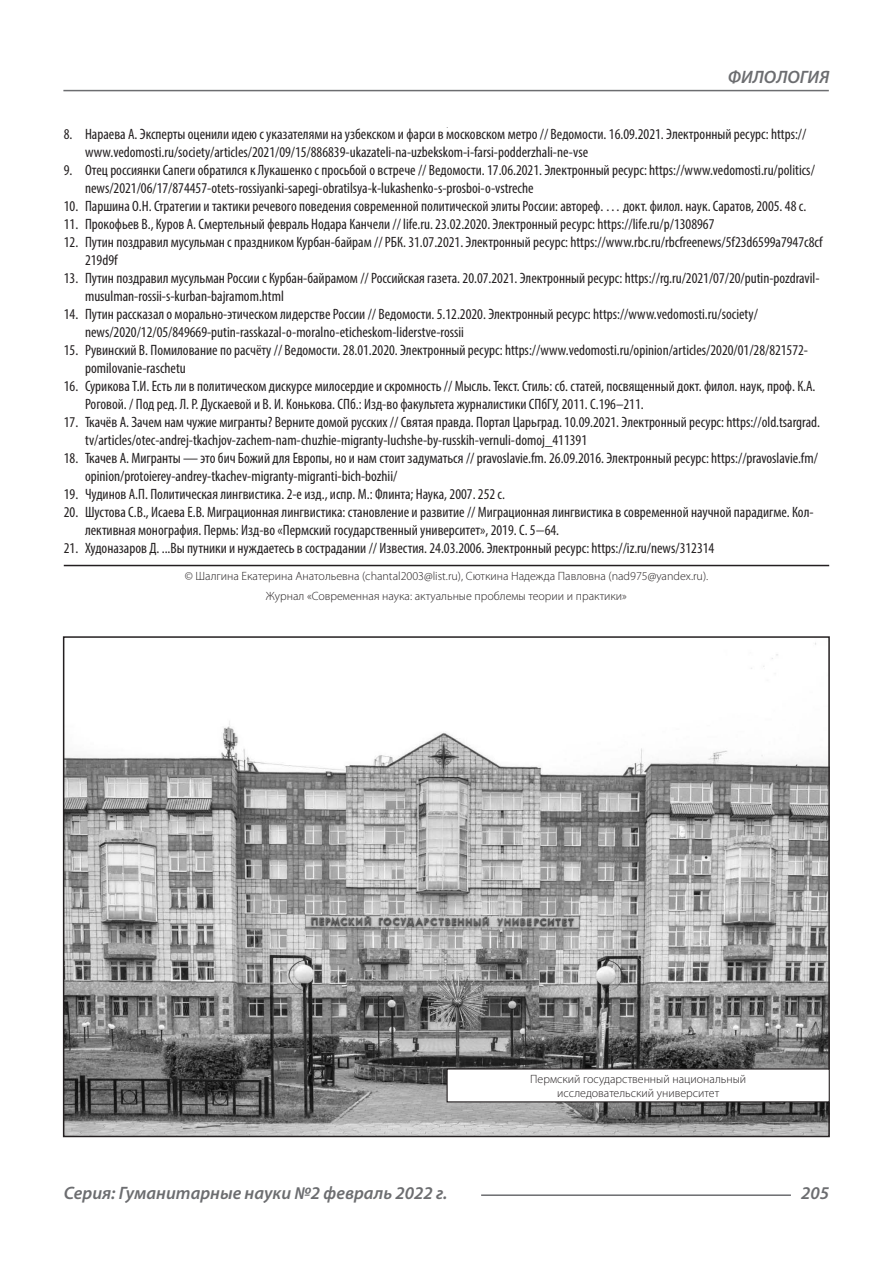
<style>
.page{position:relative;width:893px;height:1263px;background:#fff}
.page>*{position:absolute;margin:0;border:0;box-sizing:border-box;transform-origin:0 0}
.t1{font:italic 600 18px "Myriad Pro";color:#6c6d70}
.t2{font:condensed 15px/18px "Myriad Pro";color:#231f20}
.Автор_копирайт{font:300 12px/14.4px "Myriad Pro";color:#231f20;text-align:center}
</style>
<div class="page">
<hr style="left:63px;top:90px;width:766px;height:1px;background:#6c6d70">
<hr style="left:481px;top:1194px;width:310px;height:2px;background:#6c6d70">
<hr style="left:64px;top:565px;width:765px;height:1px;background:#231f20">
<img style="left:66px;top:642px;width:761px;height:492px">
<div style="left:447px;top:1069px;width:382px;height:33px;background:#fff"></div>
<div style="left:447px;top:1068px;width:383px;height:34px;border:1px solid #231f20"></div>
<p class="t1" style="left:728px;top:66px;width:103px">ФИЛОЛОГИЯ</p>
<p class="t2" style="left:85px;top:125px;width:723px;text-indent:-21px">8. Нараева А. Эксперты оценили идею с указателями на узбекском и фарси в московском метро // Ведомости. 16.09.2021. Электронный ресурс: https:// www.vedomosti.ru/society/articles/2021/09/15/886839-ukazateli-na-uzbekskom-i-farsi-podderzhali-ne-vse</p>
<p class="t2" style="left:85px;top:161px;width:731px;text-indent:-21px">9. Отец россиянки Сапеги обратился к Лукашенко с просьбой о встрече // Ведомости. 17.06.2021. Электронный ресурс: https://www.vedomosti.ru/politics/ news/2021/06/17/874457-otets-rossiyanki-sapegi-obratilsya-k-lukashenko-s-prosboi-o-vstreche</p>
<p class="t2" style="left:64px;top:197px;width:744px">10. Паршина О.Н. Стратегии и тактики речевого поведения современной политической элиты России: автореф. … докт. филол. наук. Саратов, 2005. 48 с.</p>
<p class="t2" style="left:64px;top:215px;width:652px">11. Прокофьев В., Куров А. Смертельный февраль Нодара Канчели // life.ru. 23.02.2020. Электронный ресурс: https://life.ru/p/1308967</p>
<p class="t2" style="left:85px;top:233px;width:739px;text-indent:-21px">12. Путин поздравил мусульман с праздником Курбан-байрам // РБК. 31.07.2021. Электронный ресурс: https://www.rbc.ru/rbcfreenews/5f23d6599a7947c8cf<br>219d9f</p>
<p class="t2" style="left:85px;top:269px;width:736px;text-indent:-21px">13. Путин поздравил мусульман России с Курбан-байрамом // Российская газета. 20.07.2021. Электронный ресурс: https://rg.ru/2021/07/20/putin-pozdravil&shy;musulman-rossii-s-kurban-bajramom.html</p>
<p class="t2" style="left:85px;top:305px;width:674px;text-indent:-21px">14. Путин рассказал о морально-этическом лидерстве России // Ведомости. 5.12.2020. Электронный ресурс: https://www.vedomosti.ru/society/ news/2020/12/05/849669-putin-rasskazal-o-moralno-eticheskom-liderstve-rossii</p>
<p class="t2" style="left:85px;top:341px;width:725px;text-indent:-21px">15. Рувинский В. Помилование по расчёту // Ведомости. 28.01.2020. Электронный ресурс: https://www.vedomosti.ru/opinion/articles/2020/01/28/821572- pomilovanie-raschetu</p>
<p class="t2" style="left:85px;top:377px;width:732px;text-indent:-21px">16. Сурикова Т.И. Есть ли в политическом дискурсе милосердие и скромность // Мысль. Текст. Стиль: сб. статей, посвященный докт. филол. наук, проф. К.А.<br>Роговой. / Под ред. Л. Р. Дускаевой и В. И. Конькова. СПб.: Изд-во факультета журналистики СПбГУ, 2011. С.196–211.</p>
<p class="t2" style="left:85px;top:413px;width:736px;text-indent:-21px">17. Ткачёв А. Зачем нам чужие мигранты? Верните домой русских // Святая правда. Портал Царьград. 10.09.2021. Электронный ресурс: https://old.tsargrad. tv/articles/otec-andrej-tkachjov-zachem-nam-chuzhie-migranty-luchshe-by-russkih-vernuli-domoj_411391</p>
<p class="t2" style="left:85px;top:449px;width:734px;text-indent:-21px">18. Ткачев А. Мигранты — это бич Божий для Европы, но и нам стоит задуматься // pravoslavie.fm. 26.09.2016. Электронный ресурс: https://pravoslavie.fm/ opinion/protoierey-andrey-tkachev-migranty-migranti-bich-bozhii/</p>
<p class="t2" style="left:64px;top:485px;width:443px">19. Чудинов А.П. Политическая лингвистика. 2-е изд., испр. М.: Флинта; Наука, 2007. 252 с.</p>
<p class="t2" style="left:85px;top:503px;width:730px;text-indent:-21px">20. Шустова С.В., Исаева Е.В. Миграционная лингвистика: становление и развитие // Миграционная лингвистика в современной научной парадигме. Кол&shy;лективная монография. Пермь: Изд-во «Пермский государственный университет», 2019. С. 5−64.</p>
<p class="t2" style="left:64px;top:539px;width:652px">21. Худоназаров Д. ...Вы путники и нуждаетесь в сострадании // Известия. 24.03.2006. Электронный ресурс: https://iz.ru/news/312314</p>
<p class="Автор_копирайт" style="left:185px;top:568px;width:525px">© Шалгина Екатерина Анатольевна (chantal2003@list.ru), Сюткина Надежда Павловна (nad975@yandex.ru).</p>
<p class="Автор_копирайт" style="left:266px;top:588px;width:363px">Журнал «Современная наука: актуальные проблемы теории и практики»</p>
<p class="Автор_копирайт" style="left:530px;top:1071px;width:217px">Пермский государственный национальный исследовательский университет</p>
<p class="t1" style="left:64px;top:1182px;width:385px">Серия: Гуманитарные науки №2 февраль 2022 г.</p>
<p class="t1" style="left:801px;top:1182px;width:30px">205</p>
</div>
